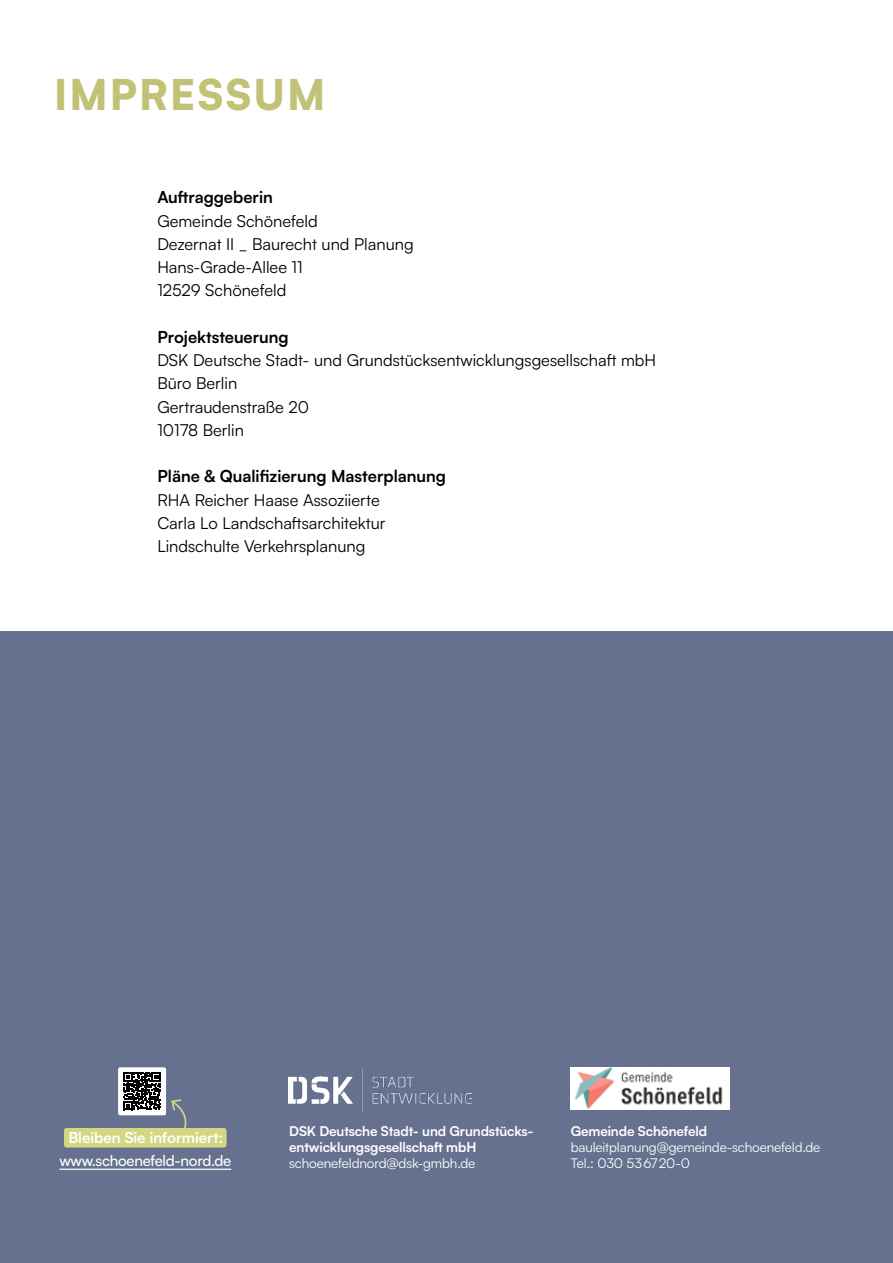
<style>
.page{position:relative;width:893px;height:1263px;background:#fff}
.page>*{position:absolute;margin:0;border:0;box-sizing:border-box;transform-origin:0 0}
.t1{font:900 42px "Satoshi";letter-spacing:.05em;color:#c1c276}
.t2{font:16.5px/23.2px "Satoshi";color:#000}
.t3{font:700 16.5px "Satoshi";color:#000}
.t4{font:500 15px "Satoshi";letter-spacing:-.02em;color:#fff}
.t5{font:700 15px "Satoshi";color:#fff}
.t6{font:13.5px/16.2px "Satoshi";letter-spacing:-.01em;color:#fff}
.t7{font:700 13.5px/16.2px "Satoshi";letter-spacing:-.01em;color:#fff}
</style>
<div class="page">
<div style="left:0;top:631px;width:893px;height:632px;background:#65718f"></div>
<img style="left:289px;top:1069px;width:182px;height:42px">
<div style="left:64px;top:1128px;width:163px;height:19px;background:#d5d682;border-radius:3px"></div>
<hr style="left:59px;top:1168px;width:172px;height:2px;background:#fff">
<div style="left:118px;top:1067px;width:48px;height:48px;background:#fff;border-radius:2px"></div>
<svg style="left:123px;top:1072px;width:38px;height:38px"></svg>
<svg style="left:171px;top:1099px;width:16px;height:29px"></svg>
<img style="left:571px;top:1067px;width:159px;height:42px">
<h1 class="t1" style="left:54px;top:63px;width:273px">IMPRESSUM</h1>
<p class="t3" style="left:157px;top:185px;width:117px">Auftraggeberin</p>
<p class="t2" style="left:157px;top:208px;width:258px">Gemeinde Schönefeld<br>Dezernat II _ Baurecht und Planung<br>Hans-Grade-Allee 11<br>12529 Schönefeld</p>
<p class="t3" style="left:157px;top:325px;width:133px">Projektsteuerung</p>
<p class="t2" style="left:157px;top:348px;width:500px">DSK Deutsche Stadt- und Grundstücksentwicklungsgesellschaft mbH<br>Büro Berlin<br>Gertraudenstraße 20<br>10178 Berlin</p>
<p class="t3" style="left:157px;top:464px;width:290px">Pläne &amp; Qualifizierung Masterplanung</p>
<p class="t2" style="left:157px;top:487px;width:230px">RHA Reicher Haase Assoziierte<br>Carla Lo Landschaftsarchitektur<br>Lindschulte Verkehrsplanung</p>
<p class="t7" style="left:289px;top:1122px;width:246px">DSK Deutsche Stadt- und Grundstücks&shy;entwicklungsgesellschaft mbH</p>
<p class="t5" style="left:69px;top:1127px;width:156px">Bleiben Sie informiert:</p>
<p class="t4" style="left:59px;top:1150px;width:173px">www.schoenefeld-nord.de</p>
<p class="t6" style="left:289px;top:1154px;width:188px">schoenefeldnord@dsk-gmbh.de</p>
<p class="t7" style="left:571px;top:1122px;width:138px">Gemeinde Schönefeld</p>
<p class="t6" style="left:571px;top:1138px;width:251px">bauleitplanung@gemeinde-schoenefeld.de<br>Tel.: 030 536720-0</p>
</div>
